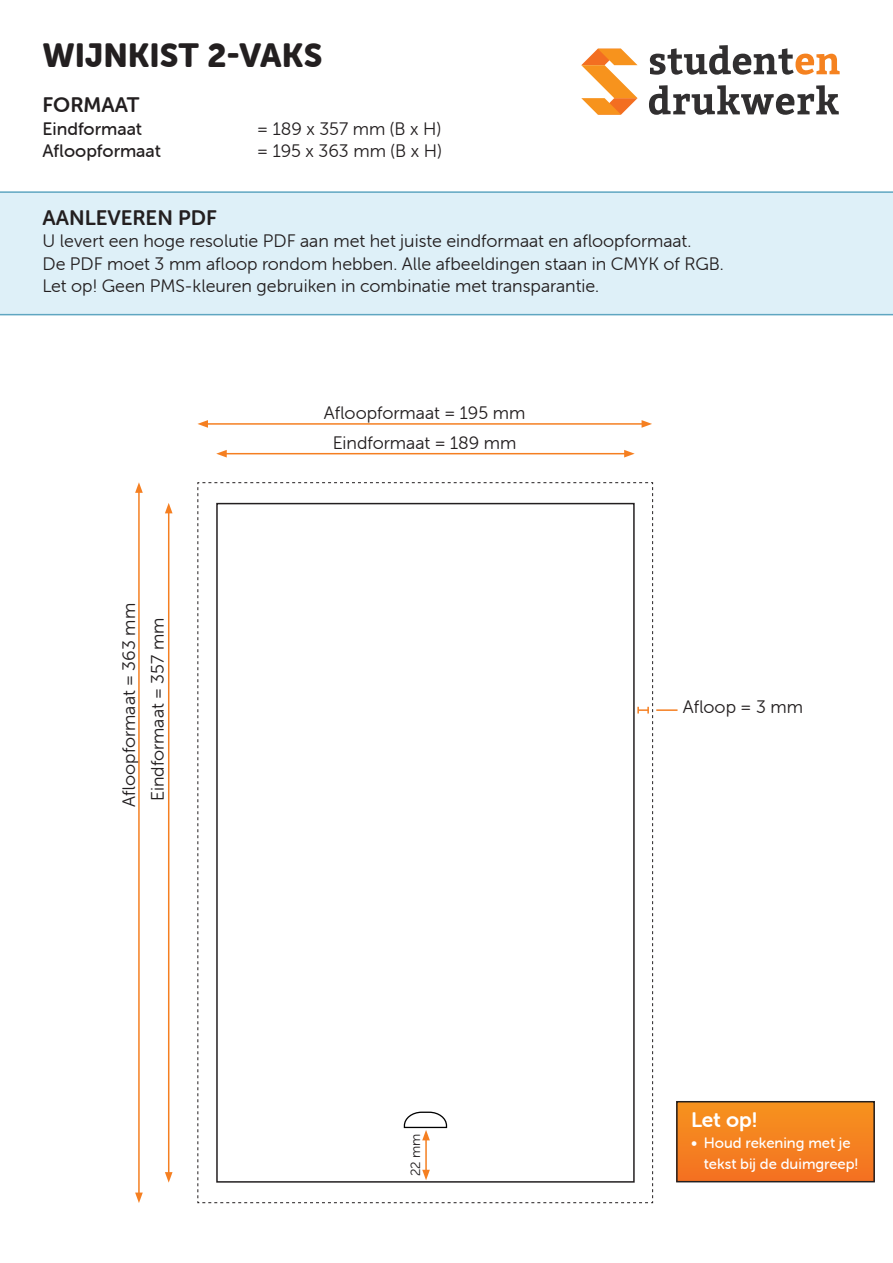
<style>
.page{position:relative;width:893px;height:1263px;background:#fff}
.page>*{position:absolute;margin:0;border:0;box-sizing:border-box;transform-origin:0 0}
.t1{font:33px "Museo Sans Rounded 900";color:#231f20}
.t2{font:21px "Museo Sans Rounded 700";color:#231f20}
.Kop_1{font:21px "Museo Sans Rounded 700";color:#fff}
.t3{font:18px "Museo Sans Rounded 300";color:#231f20}
.t4{font:18px "Museo Sans Rounded 500";color:#231f20}
.t5{font:15px/21px "Museo Sans Rounded 500";color:#fff}
.t6{font:13.5px "Museo Sans Rounded 300";color:#231f20}
</style>
<div class="page">
<hr style="left:138px;top:490px;width:2px;height:705px;background:#f57f21">
<svg style="left:135px;top:1192px;width:8px;height:11px"></svg>
<svg style="left:135px;top:482px;width:8px;height:11px"></svg>
<hr style="left:168px;top:511px;width:1px;height:663px;background:#f57f21">
<svg style="left:165px;top:1172px;width:8px;height:10px"></svg>
<svg style="left:165px;top:503px;width:8px;height:10px"></svg>
<hr style="left:206px;top:423px;width:438px;height:2px;background:#f57f21">
<svg style="left:642px;top:420px;width:10px;height:8px"></svg>
<svg style="left:197px;top:420px;width:11px;height:8px"></svg>
<hr style="left:224px;top:453px;width:402px;height:1px;background:#f57f21">
<svg style="left:624px;top:450px;width:11px;height:7px"></svg>
<svg style="left:216px;top:450px;width:11px;height:7px"></svg>
<hr style="left:656px;top:709px;width:21px;height:2px;background:#f57f21">
<svg style="left:197px;top:482px;width:456px;height:721px"></svg>
<div style="left:677px;top:1102px;width:197px;height:80px;background:linear-gradient(to bottom,#f6931e,#f37122)"></div>
<div style="left:676px;top:1101px;width:199px;height:81px;border:2px solid #231f20"></div>
<svg style="left:581px;top:49px;width:56px;height:66px"></svg>
<svg style="left:650px;top:45px;width:190px;height:30px"></svg>
<svg style="left:649px;top:85px;width:190px;height:30px"></svg>
<div style="left:0;top:191px;width:893px;height:124px;background:#def0f8"></div>
<p class="t1" style="left:43px;top:37px;width:281px">WIJNKIST 2-VAKS</p>
<p class="t2" style="left:43px;top:93px;width:98px">FORMAAT</p>
<p class="t4" style="left:43px;top:119px;width:101px">Eindformaat</p>
<p class="t3" style="left:257px;top:119px;width:185px">= 189 x 357 mm (B x H)</p>
<p class="t4" style="left:43px;top:141px;width:120px">Afloopformaat</p>
<p class="t3" style="left:257px;top:141px;width:186px">= 195 x 363 mm (B x H)</p>
<p class="t2" style="left:43px;top:206px;width:176px">AANLEVEREN PDF</p>
<p class="t3" style="left:43px;top:231px;width:650px">U levert een hoge resolutie PDF aan met het juiste eindformaat en afloopformaat.</p>
<p class="t3" style="left:43px;top:254px;width:683px">De PDF moet 3 mm afloop rondom hebben. Alle afbeeldingen staan in CMYK of RGB.</p>
<p class="t3" style="left:43px;top:276px;width:558px">Let op! Geen PMS-kleuren gebruiken in combinatie met transparantie.</p>
<p class="t3" style="left:119px;top:806px;width:205px;rotate:-90deg">Afloopformaat = 363 mm</p>
<p class="t3" style="left:148px;top:801px;width:185px;rotate:-90deg">Eindformaat = 357 mm</p>
<p class="t3" style="left:324px;top:403px;width:203px">Afloopformaat = 195 mm</p>
<p class="t3" style="left:333px;top:433px;width:185px">Eindformaat = 189 mm</p>
<p class="t6" style="left:408px;top:1176px;width:44px;rotate:-90deg">22 mm</p>
<p class="t3" style="left:683px;top:697px;width:122px">Afloop = 3 mm</p>
<p class="Kop_1" style="left:691px;top:1108px;width:68px">Let op!</p>
<p class="t5" style="left:704px;top:1132px;width:156px;text-indent:-13px">• Houd rekening met je tekst bij de duimgreep!</p>
</div>
